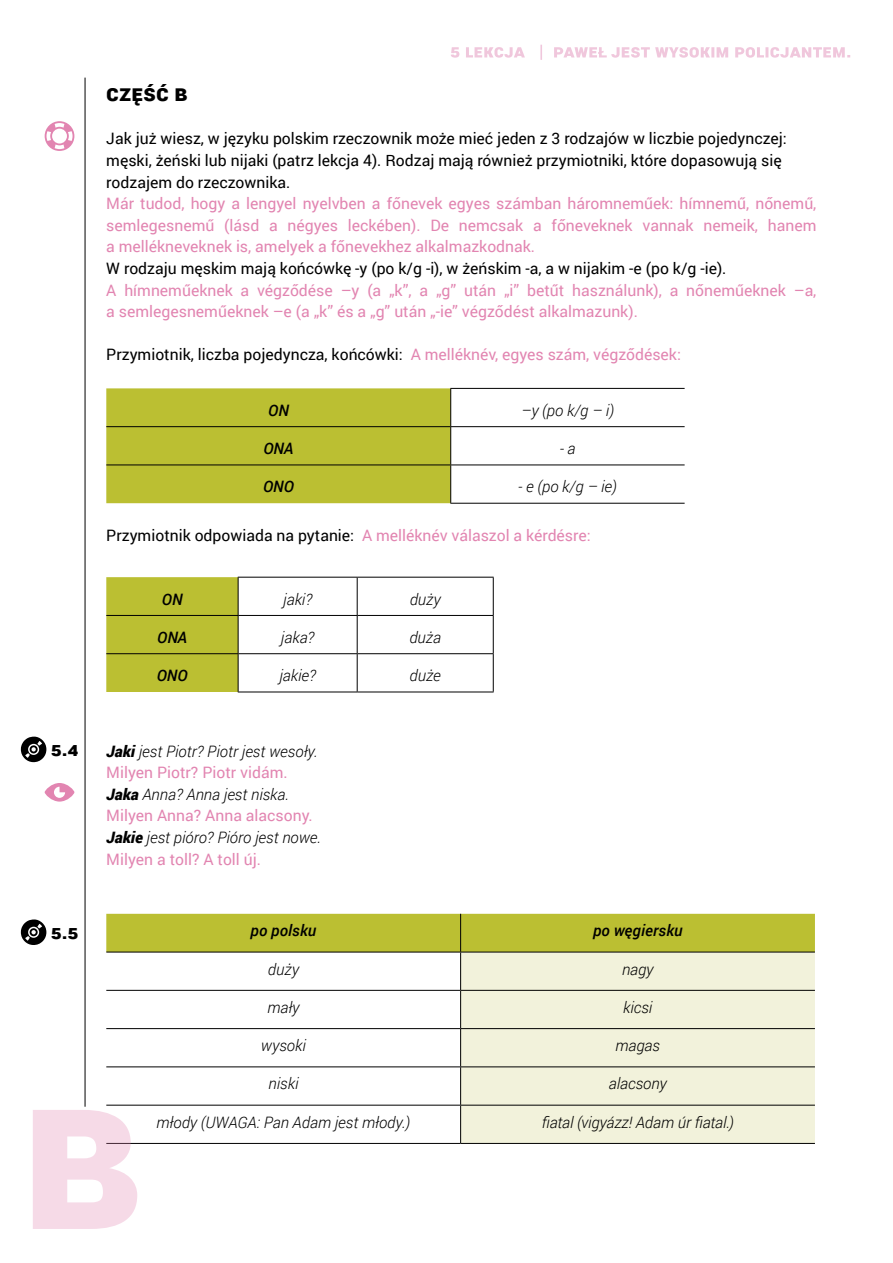
<style>
.page{position:relative;width:893px;height:1263px;background:#fff}
.page>*{position:absolute;margin:0;border:0;box-sizing:border-box;transform-origin:0 0}
.t1{font:900 22.5px "Roboto";color:#000}
.t2{font:900 19.5px "Roboto";color:#000}
.t3{font:15.75px/21.6px "Roboto";color:#000}
.t4{font:15.75px/21.6px "Roboto";color:#e285b1;text-align:justify}
.t5{font:italic 300 15.75px/21.6px "Roboto";color:#000}
.t6{font:italic 500 15.75px "Roboto";letter-spacing:.005em;color:#000}
.s1{color:#e285b1}
.s2{font-weight:900}
.s3{font-weight:400;font-style:normal;color:#e285b1}
</style>
<div class="page">
<svg style="left:451px;top:45px;width:399px;height:15px"></svg>
<div style="left:106px;top:388px;width:344px;height:115px;background:#bbbf32"></div>
<hr style="left:450px;top:388px;width:235px;height:1px;background:#000">
<hr style="left:106px;top:426px;width:345px;height:1px;background:#000">
<hr style="left:451px;top:426px;width:234px;height:1px;background:#000">
<hr style="left:106px;top:465px;width:345px;height:1px;background:#000">
<hr style="left:451px;top:465px;width:234px;height:1px;background:#000">
<hr style="left:450px;top:503px;width:235px;height:1px;background:#000">
<hr style="left:450px;top:389px;width:1px;height:37px;background:#000">
<hr style="left:450px;top:427px;width:1px;height:38px;background:#000">
<hr style="left:450px;top:465px;width:1px;height:38px;background:#000">
<div style="left:106px;top:577px;width:132px;height:115px;background:#bbbf32"></div>
<hr style="left:238px;top:577px;width:119px;height:1px;background:#000">
<hr style="left:357px;top:577px;width:137px;height:1px;background:#000">
<hr style="left:357px;top:577px;width:1px;height:38px;background:#000">
<hr style="left:106px;top:615px;width:132px;height:1px;background:#000">
<hr style="left:238px;top:615px;width:119px;height:1px;background:#000">
<hr style="left:357px;top:615px;width:137px;height:1px;background:#000">
<hr style="left:357px;top:616px;width:1px;height:37px;background:#000">
<hr style="left:106px;top:653px;width:132px;height:1px;background:#000">
<hr style="left:238px;top:653px;width:119px;height:1px;background:#000">
<hr style="left:357px;top:653px;width:137px;height:1px;background:#000">
<hr style="left:357px;top:654px;width:1px;height:38px;background:#000">
<hr style="left:238px;top:692px;width:119px;height:1px;background:#000">
<hr style="left:357px;top:692px;width:137px;height:1px;background:#000">
<hr style="left:238px;top:577px;width:1px;height:38px;background:#000">
<hr style="left:238px;top:616px;width:1px;height:37px;background:#000">
<hr style="left:238px;top:654px;width:1px;height:38px;background:#000">
<hr style="left:493px;top:654px;width:1px;height:38px;background:#000">
<hr style="left:493px;top:616px;width:1px;height:37px;background:#000">
<hr style="left:493px;top:577px;width:1px;height:38px;background:#000">
<div style="left:106px;top:914px;width:709px;height:38px;background:#bbbf32"></div>
<div style="left:461px;top:953px;width:354px;height:190px;background:#f2f2db"></div>
<hr style="left:106px;top:952px;width:355px;height:1px;background:#000">
<hr style="left:460px;top:914px;width:1px;height:38px;background:#000">
<hr style="left:460px;top:952px;width:1px;height:38px;background:#000">
<hr style="left:460px;top:991px;width:1px;height:37px;background:#000">
<hr style="left:460px;top:1029px;width:1px;height:37px;background:#000">
<hr style="left:460px;top:1067px;width:1px;height:38px;background:#000">
<hr style="left:460px;top:1105px;width:1px;height:38px;background:#000">
<hr style="left:461px;top:952px;width:354px;height:1px;background:#000">
<hr style="left:106px;top:990px;width:355px;height:1px;background:#000">
<hr style="left:106px;top:1028px;width:355px;height:1px;background:#000">
<hr style="left:106px;top:1066px;width:355px;height:1px;background:#000">
<hr style="left:106px;top:1105px;width:355px;height:1px;background:#000">
<hr style="left:106px;top:1143px;width:355px;height:1px;background:#000">
<hr style="left:461px;top:990px;width:354px;height:1px;background:#000">
<hr style="left:461px;top:1028px;width:354px;height:1px;background:#000">
<hr style="left:461px;top:1066px;width:354px;height:1px;background:#000">
<hr style="left:461px;top:1105px;width:354px;height:1px;background:#000">
<hr style="left:461px;top:1143px;width:354px;height:1px;background:#000">
<hr style="left:85px;top:78px;width:1px;height:1029px;background:#000">
<svg style="left:33px;top:1110px;width:104px;height:119px"></svg>
<svg style="left:45px;top:783px;width:29px;height:18px"></svg>
<svg style="left:45px;top:121px;width:29px;height:30px"></svg>
<svg style="left:21px;top:737px;width:25px;height:25px"></svg>
<svg style="left:21px;top:919px;width:25px;height:26px"></svg>
<p class="t2" style="left:51px;top:735px;width:29px">5.4</p>
<p class="t2" style="left:51px;top:918px;width:29px">5.5</p>
<h1 class="t1" style="left:106px;top:77px;width:26px">Część</h1>
<h1 class="t1" style="left:175px;top:77px;width:13px">B</h1>
<p class="t3" style="left:106px;top:127px;width:682px">Jak już wiesz, w języku polskim rzeczownik może mieć jeden z 3 rodzajów w liczbie pojedynczej: męski, żeński lub nijaki (patrz lekcja 4). Rodzaj mają również przymiotniki, które dopasowują się rodzajem do rzeczownika.</p>
<p class="t4" style="left:106px;top:192px;width:712px">Már tudod, hogy a lengyel nyelvben a főnevek egyes számban háromneműek: hímnemű, nőnemű, semlegesnemű (lásd a négyes leckében). De nemcsak a főneveknek vannak nemeik, hanem a mellékneveknek is, amelyek a főnevekhez alkalmazkodnak.</p>
<p class="t3" style="left:106px;top:257px;width:622px">W rodzaju męskim mają końcówkę -y (po k/g -i), w żeńskim -a, a w nijakim -e (po k/g -ie).</p>
<p class="t4" style="left:106px;top:279px;width:712px">A hímneműeknek a végződése –y (a „k”, a „g” után „i” betűt használunk), a nőneműeknek –a, a semlegesneműeknek –e (a „k” és a „g” után „-ie” végződést alkalmazunk).</p>
<p class="t3" style="left:106px;top:343px;width:576px">Przymiotnik, liczba pojedyncza, końcówki: <span class="s1">A melléknév, egyes szám, végződések:</span></p>
<p class="t6" style="left:268px;top:399px;width:22px">ON</p>
<p class="t5" style="left:521px;top:399px;width:94px">–y (po k/g – i)</p>
<p class="t6" style="left:263px;top:437px;width:32px">ONA</p>
<p class="t5" style="left:560px;top:437px;width:17px">- a</p>
<p class="t6" style="left:263px;top:476px;width:32px">ONO</p>
<p class="t5" style="left:518px;top:475px;width:100px">- e (po k/g – ie)</p>
<p class="t3" style="left:106px;top:524px;width:486px">Przymiotnik odpowiada na pytanie: <span class="s1">A melléknév válaszol a kérdésre:</span></p>
<p class="t6" style="left:162px;top:588px;width:22px">ON</p>
<p class="t5" style="left:283px;top:588px;width:30px">jaki?</p>
<p class="t5" style="left:410px;top:588px;width:32px">duży</p>
<p class="t6" style="left:157px;top:626px;width:32px">ONA</p>
<p class="t5" style="left:281px;top:626px;width:35px">jaka?</p>
<p class="t5" style="left:409px;top:626px;width:33px">duża</p>
<p class="t6" style="left:157px;top:664px;width:32px">ONO</p>
<p class="t5" style="left:279px;top:664px;width:38px">jakie?</p>
<p class="t5" style="left:410px;top:664px;width:33px">duże</p>
<p class="t5" style="left:106px;top:740px;width:216px"><span class="s2">Jaki</span> jest Piotr? Piotr jest wesoły.<br><span class="s3">Milyen Piotr? Piotr vidám.<br></span><span class="s2">Jaka</span> Anna? Anna jest niska.<br><span class="s3">Milyen Anna? Anna alacsony.<br></span><span class="s2">Jakie</span> jest pióro? Pióro jest nowe.<br><span class="s3">Milyen a toll? A toll új.</span></p>
<p class="t6" style="left:251px;top:920px;width:67px">po polsku</p>
<p class="t6" style="left:593px;top:920px;width:91px">po węgiersku</p>
<p class="t5" style="left:268px;top:958px;width:32px">duży</p>
<p class="t5" style="left:622px;top:958px;width:33px">nagy</p>
<p class="t5" style="left:267px;top:996px;width:34px">mały</p>
<p class="t5" style="left:623px;top:996px;width:31px">kicsi</p>
<p class="t5" style="left:261px;top:1034px;width:46px">wysoki</p>
<p class="t5" style="left:615px;top:1034px;width:46px">magas</p>
<p class="t5" style="left:268px;top:1072px;width:31px">niski</p>
<p class="t5" style="left:609px;top:1072px;width:60px">alacsony</p>
<p class="t5" style="left:157px;top:1111px;width:255px">młody (UWAGA: Pan Adam jest młody.)</p>
<p class="t5" style="left:542px;top:1111px;width:193px">fiatal (vigyázz! Adam úr fiatal.)</p>
</div>
